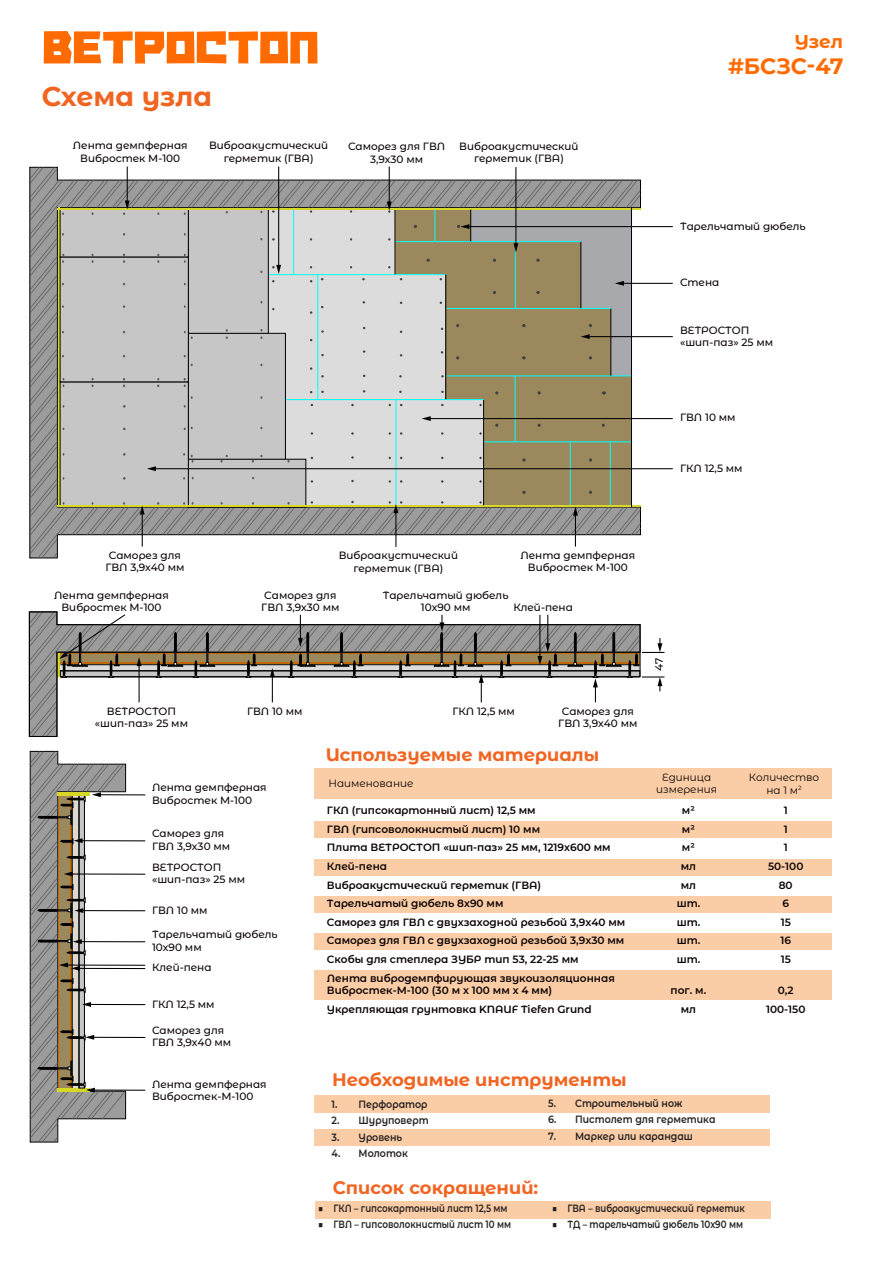
<style>
.page{position:relative;width:893px;height:1263px;background:#fff}
.page>*{position:absolute;margin:0;border:0;box-sizing:border-box;transform-origin:0 0}
.t1{font:700 27px "Montserrat Alternates";color:#f16522}
.t2{font:700 22.2px "Montserrat Alternates";color:#ff6b00}
.t3{font:700 18.45px "Montserrat Alternates";color:#ff6b00}
.t4{font:700 18px "Montserrat Alternates";color:#f16522}
.t5{font:500 10.5px/12.6px "Montserrat Alternates";color:#0a0203;text-align:center}
.t6{font:600 10.5px/12.6px "Montserrat Alternates";color:#0a0203}
.t7{font:600 10.5px "Montserrat Alternates";color:#231f20;scale:.83 1}
.t8{font:600 10.5px "Montserrat Alternates";color:#231f20;scale:.9 1}
.t9{font:10.5px/12.6px "Montserrat Alternates";color:#0a0203;text-align:center}
</style>
<div class="page">
<div style="left:315px;top:1201px;width:456px;height:17px;background:#facda6"></div>
<svg style="left:44px;top:31px;width:273px;height:33px"></svg>
<div style="left:314px;top:821px;width:517px;height:16px;background:#facda6"></div>
<div style="left:314px;top:859px;width:517px;height:16px;background:#facda6"></div>
<div style="left:314px;top:896px;width:517px;height:16px;background:#facda6"></div>
<div style="left:314px;top:933px;width:517px;height:16px;background:#facda6"></div>
<div style="left:314px;top:970px;width:517px;height:29px;background:#facda6"></div>
<div style="left:314px;top:768px;width:517px;height:30px;background:#facda6"></div>
<div style="left:315px;top:1129px;width:455px;height:17px;background:#facda6"></div>
<div style="left:315px;top:1095px;width:455px;height:18px;background:#facda6"></div>
<hr style="left:57px;top:208px;width:584px;height:2px;background:#d7d728">
<hr style="left:468px;top:226px;width:205px;height:1px;background:#000">
<hr style="left:622px;top:283px;width:51px;height:1px;background:#000">
<hr style="left:588px;top:336px;width:85px;height:1px;background:#000">
<hr style="left:429px;top:418px;width:244px;height:1px;background:#000">
<hr style="left:154px;top:468px;width:519px;height:1px;background:#000">
<svg style="left:30px;top:167px;width:610px;height:391px;background:#b7b5ac"></svg>
<svg style="left:29px;top:612px;width:635px;height:125px"></svg>
<hr style="left:99px;top:794px;width:46px;height:1px;background:#000">
<hr style="left:81px;top:840px;width:64px;height:1px;background:#000">
<hr style="left:71px;top:873px;width:74px;height:2px;background:#000">
<hr style="left:93px;top:1037px;width:52px;height:1px;background:#000">
<hr style="left:80px;top:941px;width:65px;height:1px;background:#000">
<hr style="left:82px;top:910px;width:63px;height:1px;background:#000">
<hr style="left:78px;top:968px;width:67px;height:1px;background:#000">
<hr style="left:89px;top:1004px;width:56px;height:1px;background:#000">
<hr style="left:93px;top:1089px;width:52px;height:2px;background:#000">
<hr style="left:66px;top:964px;width:79px;height:2px;background:#000">
<svg style="left:29px;top:751px;width:97px;height:392px"></svg>
<h3 class="t3" style="left:795px;top:28px;width:50px">Узел</h3>
<h1 class="t1" style="left:42px;top:77px;width:172px">Схема узла</h1>
<p class="t5" style="left:73px;top:139px;width:116px">Лента демпферная<br>Вибростек М-100</p>
<p class="t5" style="left:209px;top:139px;width:121px">Виброакустический герметик (ГВА)</p>
<p class="t5" style="left:459px;top:139px;width:121px">Виброакустический герметик (ГВА)</p>
<p class="t5" style="left:348px;top:140px;width:99px">Саморез для ГВЛ<br>3,9х30 мм</p>
<h2 class="t2" style="left:728px;top:50px;width:117px">#БСЗС-47</h2>
<p class="t5" style="left:680px;top:219px;width:127px">Тарельчатый дюбель</p>
<p class="t5" style="left:680px;top:276px;width:41px">Стена</p>
<p class="t5" style="left:680px;top:323px;width:95px;text-align:left">ВЕТРОСТОП «шип-паз» 25 мм</p>
<p class="t5" style="left:680px;top:411px;width:57px">ГВЛ 10 мм</p>
<p class="t5" style="left:680px;top:462px;width:64px">ГКЛ 12,5 мм</p>
<p class="t5" style="left:105px;top:548px;width:81px">Саморез для<br>ГВЛ 3,9х40 мм</p>
<p class="t5" style="left:339px;top:549px;width:121px">Виброакустический герметик (ГВА)</p>
<p class="t5" style="left:521px;top:548px;width:116px">Лента демпферная<br>Вибростек М-100</p>
<p class="t5" style="left:54px;top:588px;width:116px">Лента демпферная<br>Вибростек М-100</p>
<p class="t5" style="left:261px;top:588px;width:80px;text-align:left">Саморез для<br>ГВЛ 3,9х30 мм</p>
<p class="t5" style="left:383px;top:588px;width:127px">Тарельчатый дюбель<br>10х90 мм</p>
<p class="t5" style="left:513px;top:600px;width:61px">Клей-пена</p>
<p class="t5" style="left:107px;top:704px;width:71px">ВЕТРОСТОП</p>
<p class="t5" style="left:247px;top:704px;width:57px">ГВЛ 10 мм</p>
<p class="t5" style="left:452px;top:704px;width:64px">ГКЛ 12,5 мм</p>
<p class="t5" style="left:95px;top:717px;width:95px">«шип-паз» 25 мм</p>
<p class="t5" style="left:558px;top:704px;width:81px">Саморез для<br>ГВЛ 3,9х40 мм</p>
<h3 class="t4" style="left:326px;top:741px;width:275px">Используемые материалы</h3>
<p class="t5" style="left:652px;top:671px;width:15px;rotate:-90deg">47</p>
<p class="t5" style="left:152px;top:781px;width:116px;text-align:left">Лента демпферная<br>Вибростек М-100</p>
<p class="t5" style="left:152px;top:827px;width:80px;text-align:left">Саморез для<br>ГВЛ 3,9х30 мм</p>
<p class="t5" style="left:152px;top:860px;width:95px;text-align:left">ВЕТРОСТОП «шип-паз» 25 мм</p>
<p class="t5" style="left:152px;top:903px;width:57px">ГВЛ 10 мм</p>
<p class="t5" style="left:152px;top:928px;width:127px;text-align:left">Тарельчатый дюбель<br>10х90 мм</p>
<p class="t5" style="left:152px;top:960px;width:61px">Клей-пена</p>
<p class="t5" style="left:152px;top:997px;width:64px">ГКЛ 12,5 мм</p>
<p class="t5" style="left:152px;top:1023px;width:81px;text-align:left">Саморез для<br>ГВЛ 3,9х40 мм</p>
<p class="t5" style="left:152px;top:1077px;width:116px;text-align:left">Лента демпферная<br>Вибростек-М-100</p>
<p class="t9" style="left:328px;top:776px;width:87px">Наименование</p>
<p class="t9" style="left:656px;top:770px;width:62px">Единица измерения</p>
<p class="t9" style="left:749px;top:771px;width:72px">Количество на 1 м<sup>2</sup></p>
<p class="t6" style="left:327px;top:804px;width:210px">ГКЛ (гипсокартонный лист) 12,5 мм</p>
<p class="t6" style="left:682px;top:804px;width:14px">м²</p>
<p class="t6" style="left:784px;top:804px;width:6px">1</p>
<p class="t6" style="left:327px;top:822px;width:215px">ГВЛ (гипсоволокнистый лист) 10 мм</p>
<p class="t6" style="left:682px;top:822px;width:14px">м²</p>
<p class="t6" style="left:784px;top:822px;width:6px">1</p>
<p class="t6" style="left:327px;top:841px;width:285px">Плита ВЕТРОСТОП «шип-паз» 25 мм, 1219х600 мм</p>
<p class="t6" style="left:682px;top:841px;width:14px">м²</p>
<p class="t6" style="left:784px;top:841px;width:6px">1</p>
<p class="t6" style="left:327px;top:859px;width:62px">Клей-пена</p>
<p class="t6" style="left:681px;top:859px;width:17px">мл</p>
<p class="t6" style="left:768px;top:859px;width:37px">50-100</p>
<p class="t6" style="left:327px;top:878px;width:216px">Виброакустический герметик (ГВА)</p>
<p class="t6" style="left:681px;top:878px;width:17px">мл</p>
<p class="t6" style="left:779px;top:878px;width:15px">80</p>
<p class="t6" style="left:327px;top:897px;width:178px">Тарельчатый дюбель 8х90 мм</p>
<p class="t6" style="left:677px;top:897px;width:25px">шт.</p>
<p class="t6" style="left:782px;top:897px;width:8px">6</p>
<p class="t6" style="left:327px;top:915px;width:300px">Саморез для ГВЛ с двухзаходной резьбой 3,9х40 мм</p>
<p class="t6" style="left:677px;top:915px;width:25px">шт.</p>
<p class="t6" style="left:781px;top:915px;width:12px">15</p>
<p class="t6" style="left:327px;top:934px;width:299px">Саморез для ГВЛ с двухзаходной резьбой 3,9х30 мм</p>
<p class="t6" style="left:677px;top:934px;width:25px">шт.</p>
<p class="t6" style="left:780px;top:934px;width:12px">16</p>
<p class="t6" style="left:327px;top:952px;width:253px">Скобы для степлера ЗУБР тип 53, 22-25 мм</p>
<p class="t6" style="left:677px;top:952px;width:25px">шт.</p>
<p class="t6" style="left:781px;top:952px;width:12px">15</p>
<p class="t6" style="left:327px;top:971px;width:289px">Лента вибродемпфирующая звукоизоляционная<br>Вибростек-М-100 (30 м х 100 мм х 4 мм)</p>
<p class="t6" style="left:671px;top:984px;width:37px">пог. м.</p>
<p class="t6" style="left:778px;top:984px;width:17px">0,2</p>
<p class="t6" style="left:327px;top:1002px;width:266px">Укрепляющая грунтовка KNAUF Tiefen Grund</p>
<p class="t6" style="left:681px;top:1002px;width:17px">мл</p>
<p class="t6" style="left:766px;top:1002px;width:41px">100-150</p>
<h3 class="t4" style="left:332px;top:1066px;width:296px">Необходимые инструменты</h3>
<p class="t8" style="left:332px;top:1096px;width:108px">1. Перфоратор</p>
<p class="t8" style="left:332px;top:1113px;width:109px">2. Шуруповерт</p>
<p class="t8" style="left:332px;top:1129px;width:80px">3. Уровень</p>
<p class="t8" style="left:332px;top:1146px;width:86px">4. Молоток</p>
<p class="t8" style="left:548px;top:1095px;width:151px">5. Строительный нож</p>
<p class="t8" style="left:548px;top:1112px;width:187px">6. Пистолет для герметика</p>
<p class="t8" style="left:548px;top:1128px;width:162px">7. Маркер или карандаш</p>
<h3 class="t4" style="left:333px;top:1175px;width:207px">Список сокращений:</h3>
<p class="t7" style="left:318px;top:1200px;width:230px">■ ГКЛ – гипсокартонный лист 12,5 мм</p>
<p class="t7" style="left:318px;top:1217px;width:234px">■ ГВЛ – гипсоволокнистый лист 10 мм</p>
<p class="t7" style="left:552px;top:1200px;width:234px">■ ГВА – виброакустический герметик</p>
<p class="t7" style="left:552px;top:1217px;width:232px">■ ТД – тарельчатый дюбель 10х90 мм</p>
</div>
